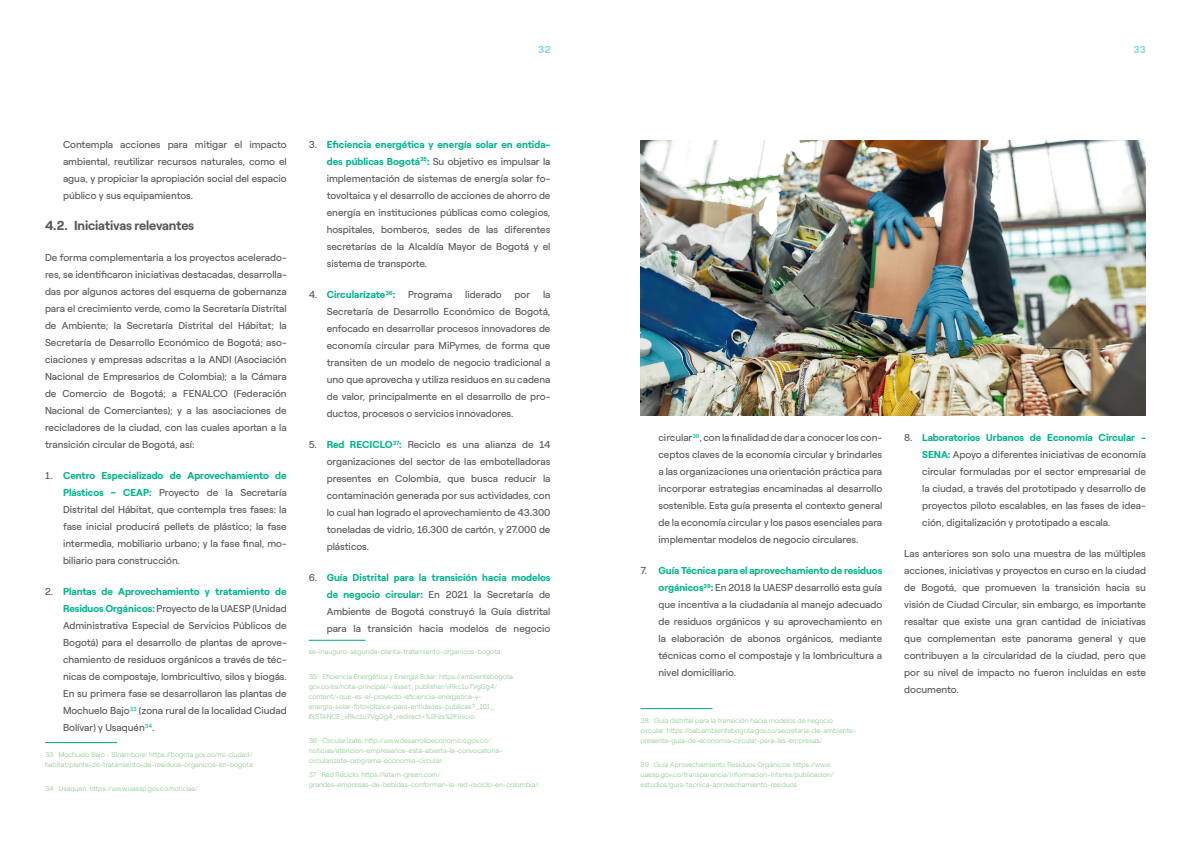
<style>
.page{position:relative;width:1191px;height:842px;background:#fff}
.page>*{position:absolute;margin:0;border:0;box-sizing:border-box;transform-origin:0 0}
.t1{font:700 13px "Roobert ENEL";letter-spacing:-.01em;color:#58595b}
.general{font:10px/17px "Roobert ENEL";color:#58595b;text-align:justify}
.t2{font:700 10px "Roobert ENEL";color:#00b48d}
.t3{font:700 10px "Roobert ENEL";color:#8ad5ef}
.nota_pagina{font:300 7px/10px "Roobert ENEL";color:#8aca8b}
.s1{font-weight:700;color:#00b48d}
.s2{font-weight:400;color:#58595b}
</style>
<div class="page">
<hr style="left:45px;top:742px;width:72px;height:1px;background:#00a775">
<hr style="left:309px;top:640px;width:56px;height:1px;background:#00a775">
<hr style="left:640px;top:708px;width:72px;height:1px;background:#00a775">
<img style="left:640px;top:140px;width:506px;height:275px">
<p class="t3" style="left:538px;top:41px;width:14px">32</p>
<p class="t3" style="left:1133px;top:41px;width:14px">33</p>
<p class="general" style="left:63px;top:135px;width:225px">Contempla acciones para mitigar el impacto ambiental, reutilizar recursos naturales, como el agua, y propiciar la apropiación social del espacio público y sus equipamientos.</p>
<p class="t1" style="left:45px;top:215px;width:151px">4.2. Iniciativas relevantes</p>
<p class="general" style="left:45px;top:248px;width:243px">De forma complementaria a los proyectos acelerado&shy;res, se identificaron iniciativas destacadas, desarrolla&shy;das por algunos actores del esquema de gobernanza para el crecimiento verde, como la Secretaría Distrital de Ambiente; la Secretaría Distrital del Hábitat; la Secretaría de Desarrollo Económico de Bogotá; aso&shy;ciaciones y empresas adscritas a la ANDI (Asociación Nacional de Empresarios de Colombia); a la Cámara de Comercio de Bogotá; a FENALCO (Federación Nacional de Comerciantes); y a las asociaciones de recicladores de la ciudad, con las cuales aportan a la transición circular de Bogotá, así:</p>
<p class="general" style="left:63px;top:466px;width:225px;text-indent:-18px">1. <span class="s1">Centro Especializado de Aprovechamiento de Plásticos – CEAP:</span> Proyecto de la Secretaría Distrital del Hábitat, que contempla tres fases: la fase inicial producirá pellets de plástico; la fase intermedia, mobiliario urbano; y la fase final, mo&shy;biliario para construcción.</p>
<p class="general" style="left:63px;top:583px;width:225px;text-indent:-18px">2. <span class="s1">Plantas de Aprovechamiento y tratamiento de Residuos Orgánicos:</span> Proyecto de la UAESP (Unidad Administrativa Especial de Servicios Públicos de Bogotá) para el desarrollo de plantas de aprove&shy;chamiento de residuos orgánicos a través de téc&shy;nicas de compostaje, lombricultivo, silos y biogás.<br>En su primera fase se desarrollaron las plantas de Mochuelo Bajo<sup>33</sup> (zona rural de la localidad Ciudad Bolívar) y Usaquén<sup>34</sup>.</p>
<p class="nota_pagina" style="left:45px;top:749px;width:209px">33 Mochuelo Bajo - Sinambore: https://bogota.gov.co/mi-ciudad/ habitat/planta-de-tratamiento-de-residuos-organicos-en-bogota</p>
<p class="nota_pagina" style="left:45px;top:783px;width:154px">34 Usaquen: https://www.uaesp.gov.co/noticias/</p>
<p class="general" style="left:327px;top:135px;width:225px;text-indent:-18px">3. <span class="s1">Eficiencia energética y energía solar en entida&shy;des públicas Bogotá</span><sup>35</sup><span class="s1">:</span> Su objetivo es impulsar la implementación de sistemas de energía solar fo&shy;tovoltaica y el desarrollo de acciones de ahorro de energía en instituciones públicas como colegios, hospitales, bomberos, sedes de las diferentes secretarías de la Alcaldía Mayor de Bogotá y el sistema de transporte.</p>
<p class="t2" style="left:309px;top:287px;width:88px"><span class="s2">4.</span> Circularízate<sup>36</sup>:</p>
<p class="general" style="left:408px;top:285px;width:46px">Programa</p>
<p class="general" style="left:465px;top:285px;width:38px">liderado</p>
<p class="general" style="left:514px;top:285px;width:17px">por</p>
<p class="general" style="left:327px;top:285px;width:225px;text-indent:216px">la Secretaría de Desarrollo Económico de Bogotá, enfocado en desarrollar procesos innovadores de economía circular para MiPymes, de forma que transiten de un modelo de negocio tradicional a uno que aprovecha y utiliza residuos en su cadena de valor, principalmente en el desarrollo de pro&shy;ductos, procesos o servicios innovadores.</p>
<p class="general" style="left:327px;top:435px;width:225px;text-indent:-18px">5. <span class="s1">Red RECICLO</span><sup>37</sup><span class="s1">:</span> Reciclo es una alianza de 14 organizaciones del sector de las embotelladoras presentes en Colombia, que busca reducir la contaminación generada por sus actividades, con lo cual han logrado el aprovechamiento de 43.300 toneladas de vidrio, 16.300 de cartón, y 27.000 de plásticos.</p>
<p class="general" style="left:327px;top:568px;width:225px;text-indent:-18px">6. <span class="s1">Guía Distrital para la transición hacia modelos de negocio circular:</span> En 2021 la Secretaría de Ambiente de Bogotá construyó la Guía distrital para la transición hacia modelos de negocio</p>
<p class="nota_pagina" style="left:309px;top:646px;width:193px">se-inauguro-segunda-planta-tratamiento-organicos-bogota</p>
<p class="nota_pagina" style="left:309px;top:671px;width:207px">35 Eficiencia Energética y Energía Solar: https://ambientebogota. gov.co/es/nota-principal/-/asset_publisher/vRkc1u7VgGg4/ content/-que-es-el-proyecto-eficiencia-energetica-y&shy;energia-solar-fotovoltaica-para-entidades-publicas?_101_ INSTANCE_vRkc1u7VgGg4_redirect=%2Fes%2Finicio</p>
<p class="nota_pagina" style="left:309px;top:735px;width:195px">36 Circularizate: http://www.desarrolloeconomico.gov.co/ noticias/atencion-empresarios-esta-abierta-la-convocatoria&shy;circularizate-programa-economia-circular</p>
<p class="nota_pagina" style="left:309px;top:769px;width:231px">37 Red Reciclo: https://latam-green.com/ grandes-empresas-de-bebidas-conforman-la-red-reciclo-en-colombia/</p>
<p class="general" style="left:658px;top:428px;width:225px">circular<sup>38</sup>, con la finalidaddedar a conocerlos con&shy;ceptos claves de la economía circular y brindarles a las organizaciones una orientación práctica para incorporar estrategias encaminadas al desarrollo sostenible. Esta guía presenta el contexto general de la economía circular y los pasos esenciales para implementar modelos de negocio circulares.</p>
<p class="general" style="left:658px;top:562px;width:225px;text-indent:-18px">7. <span class="s1">Guía Técnica para el aprovechamiento de residuos orgánicos</span><sup>39</sup><span class="s1">:</span> En 2018 la UAESP desarrolló esta guía que incentiva a la ciudadanía al manejo adecuado de residuos orgánicos y su aprovechamiento en la elaboración de abonos orgánicos, mediante técnicas como el compostaje y la lombricultura a nivel domiciliario.</p>
<p class="nota_pagina" style="left:640px;top:715px;width:217px">38 Guía distrital para la transición hacia modelos de negocio circular: https://oab.ambientebogota.gov.co/secretaria-de-ambiente&shy;presenta-guia-de-economia-circular-para-las-empresas/</p>
<p class="nota_pagina" style="left:640px;top:759px;width:195px">39 Guía Aprovechamiento Residuos Orgánicos: https://www. uaesp.gov.co/transparencia/informacion-interes/publicacion/ estudios/guia-tecnica-aprovechamiento-residuos</p>
<p class="general" style="left:922px;top:428px;width:225px;text-indent:-18px">8. <span class="s1">Laboratorios Urbanos de Economía Circular - SENA:</span> Apoyo a diferentes iniciativas de economía circular formuladas por el sector empresarial de la ciudad, a través del prototipado y desarrollo de proyectos piloto escalables, en las fases de idea&shy;ción, digitalización y prototipado a escala.</p>
<p class="general" style="left:904px;top:545px;width:243px">Las anteriores son solo una muestra de las múltiples acciones, iniciativas y proyectos en curso en la ciudad de Bogotá, que promueven la transición hacia su visión de Ciudad Circular, sin embargo, es importante resaltar que existe una gran cantidad de iniciativas que complementan este panorama general y que contribuyen a la circularidad de la ciudad, pero que por su nivel de impacto no fueron incluidas en este documento.</p>
</div>
